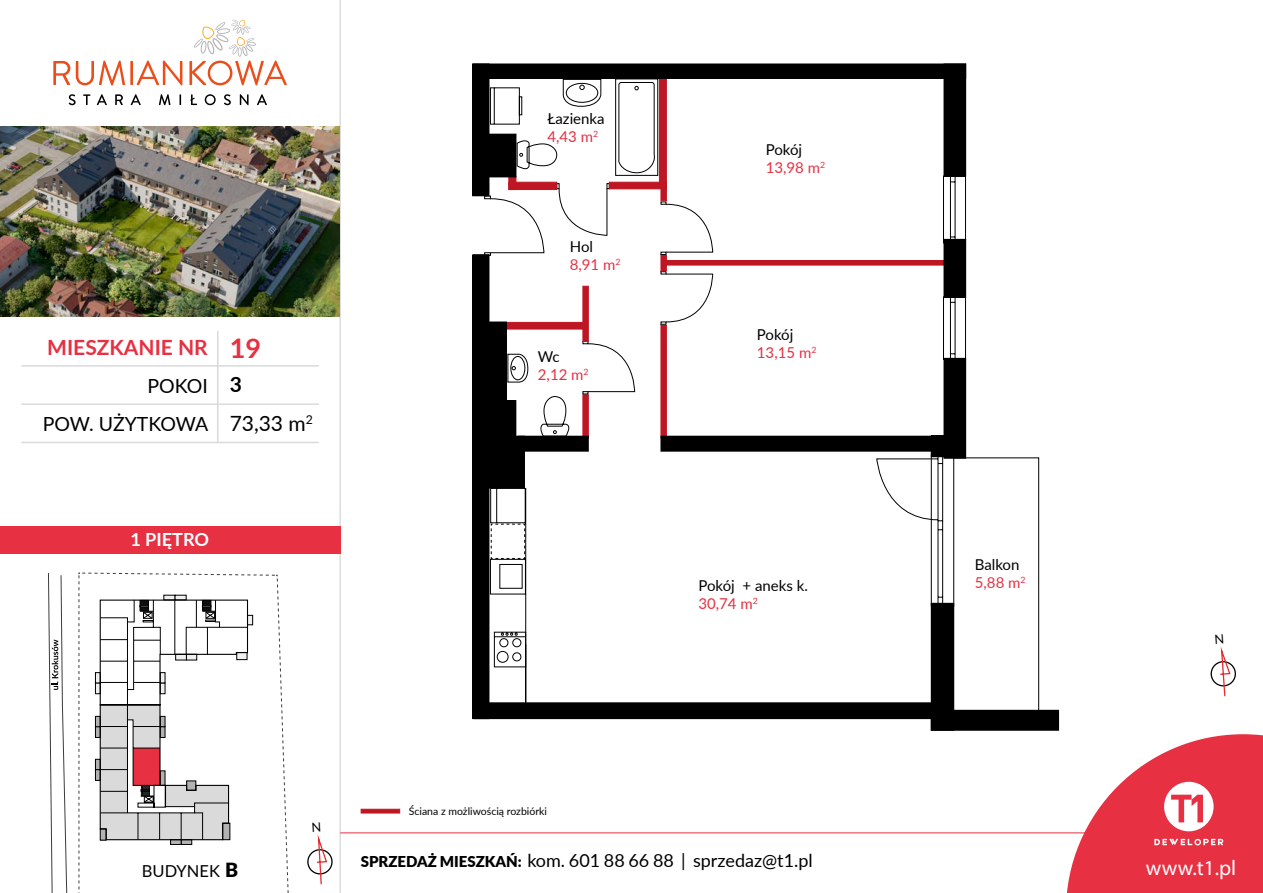
<style>
.page{position:relative;width:1263px;height:893px;background:#fff}
.page>*{position:absolute;margin:0;border:0;box-sizing:border-box;transform-origin:0 0}
.t1{font:700 27px "Lato";color:#e73042}
.t2{font:21.3px "Myriad Pro";letter-spacing:.005em;color:#fff}
.t3{font:700 21px "Lato";color:#e73042}
.t4{font:21px/39px "Lato";color:#000}
.t5{font:19.5px "Lato";color:#000}
.t6{font:700 18.15px "Lato";color:#fff}
.t7{font:18px "Lato";color:#000}
.t8{font:16.5px "Lato";color:#000}
.t9{font:15px/18px "Lato";color:#000}
.t10{font:15px/18px "Lato";color:#e73042}
.t11{font:10.5px "Lato";color:#000}
.s1{font-weight:700}
.s2{color:#e73042}
.s3{color:#000}
.s4{font-weight:900;font-size:19.5px}
.s5{font-weight:900;font-size:15px}
</style>
<div class="page">
<hr style="left:217px;top:331px;width:1px;height:112px;background:#dadada">
<hr style="left:21px;top:365px;width:298px;height:2px;background:#dadada">
<hr style="left:21px;top:403px;width:298px;height:2px;background:#dadada">
<hr style="left:21px;top:442px;width:298px;height:1px;background:#dadada">
<hr style="left:339px;top:0;width:2px;height:893px;background:#dcdcdc">
<img style="left:0;top:126px;width:339px;height:191px">
<svg style="left:361px;top:809px;width:39px;height:4px"></svg>
<svg style="left:53px;top:61px;width:17px;height:24px"></svg>
<svg style="left:76px;top:61px;width:49px;height:24px"></svg>
<hr style="left:130px;top:61px;width:3px;height:24px;background:#e94e1b">
<svg style="left:137px;top:61px;width:45px;height:24px"></svg>
<svg style="left:189px;top:19px;width:98px;height:66px"></svg>
<svg style="left:69px;top:94px;width:7px;height:11px"></svg>
<svg style="left:83px;top:94px;width:7px;height:11px"></svg>
<svg style="left:97px;top:94px;width:10px;height:11px"></svg>
<svg style="left:115px;top:94px;width:8px;height:11px"></svg>
<svg style="left:131px;top:94px;width:10px;height:11px"></svg>
<svg style="left:159px;top:94px;width:11px;height:11px"></svg>
<svg style="left:190px;top:94px;width:7px;height:11px"></svg>
<svg style="left:205px;top:94px;width:11px;height:11px"></svg>
<svg style="left:224px;top:94px;width:7px;height:11px"></svg>
<svg style="left:240px;top:94px;width:9px;height:11px"></svg>
<svg style="left:257px;top:94px;width:10px;height:11px"></svg>
<svg style="left:307px;top:849px;width:25px;height:25px"></svg>
<div style="left:307px;top:849px;width:26px;height:26px;border:1px solid #020203;border-radius:50%"></div>
<div style="left:0;top:526px;width:341px;height:27px;background:#e73042"></div>
<div style="left:665px;top:260px;width:281px;height:5px;background:#be1622"></div>
<svg style="left:661px;top:325px;width:6px;height:111px"></svg>
<div style="left:661px;top:254px;width:6px;height:18px;background:#be1622;border:1px solid #be1622"></div>
<div style="left:659px;top:76px;width:8px;height:110px;background:#be1622;border:1px solid #be1622"></div>
<div style="left:947px;top:457px;width:92px;height:254px;border:1px solid #000"></div>
<div style="left:931px;top:454px;width:23px;height:152px;background:#fff"></div>
<svg style="left:876px;top:453px;width:67px;height:155px"></svg>
<div style="left:943px;top:176px;width:23px;height:67px;border:1px solid #000"></div>
<svg style="left:950px;top:176px;width:6px;height:63px"></svg>
<div style="left:943px;top:296px;width:23px;height:64px;border:1px solid #000"></div>
<svg style="left:950px;top:298px;width:6px;height:60px"></svg>
<svg style="left:661px;top:202px;width:52px;height:53px"></svg>
<svg style="left:661px;top:271px;width:52px;height:54px"></svg>
<svg style="left:484px;top:252px;width:6px;height:4px"></svg>
<svg style="left:484px;top:196px;width:6px;height:3px"></svg>
<svg style="left:490px;top:79px;width:168px;height:357px"></svg>
<div style="left:473px;top:64px;width:16px;height:132px;background:#000"></div>
<div style="left:472px;top:64px;width:17px;height:132px;border:1px solid #000"></div>
<div style="left:473px;top:64px;width:493px;height:14px;background:#000"></div>
<div style="left:472px;top:64px;width:494px;height:15px;border:1px solid #000"></div>
<div style="left:944px;top:64px;width:22px;height:112px;background:#000"></div>
<div style="left:944px;top:239px;width:22px;height:58px;background:#000"></div>
<div style="left:944px;top:358px;width:22px;height:100px;background:#000"></div>
<div style="left:931px;top:436px;width:17px;height:21px;background:#000"></div>
<div style="left:931px;top:435px;width:17px;height:22px;border:1px solid #000"></div>
<div style="left:931px;top:603px;width:23px;height:127px;background:#000"></div>
<div style="left:931px;top:710px;width:127px;height:20px;background:#000"></div>
<div style="left:931px;top:710px;width:128px;height:21px;border:1px solid #000"></div>
<div style="left:474px;top:703px;width:460px;height:16px;background:#000"></div>
<div style="left:474px;top:702px;width:460px;height:17px;border:1px solid #000"></div>
<div style="left:473px;top:255px;width:16px;height:464px;background:#000"></div>
<div style="left:472px;top:254px;width:17px;height:465px;border:1px solid #000"></div>
<div style="left:487px;top:322px;width:19px;height:93px;background:#000"></div>
<div style="left:487px;top:322px;width:20px;height:94px;border:1px solid #000"></div>
<div style="left:485px;top:401px;width:31px;height:38px;background:#000"></div>
<div style="left:488px;top:436px;width:36px;height:52px;background:#000"></div>
<div style="left:488px;top:436px;width:37px;height:52px;border:1px solid #000"></div>
<div style="left:518px;top:436px;width:70px;height:15px;background:#000"></div>
<div style="left:518px;top:436px;width:71px;height:16px;border:1px solid #000"></div>
<div style="left:661px;top:436px;width:277px;height:15px;background:#000"></div>
<div style="left:661px;top:436px;width:277px;height:16px;border:1px solid #000"></div>
<div style="left:482px;top:134px;width:34px;height:43px;background:#000"></div>
<div style="left:582px;top:286px;width:7px;height:56px;background:#be1622;border:1px solid #be1622"></div>
<div style="left:609px;top:182px;width:58px;height:7px;background:#be1622;border:1px solid #be1622"></div>
<div style="left:661px;top:186px;width:6px;height:15px;background:#be1622;border:1px solid #be1622"></div>
<div style="left:508px;top:182px;width:49px;height:8px;background:#be1622;border:1px solid #be1622"></div>
<svg style="left:490px;top:487px;width:36px;height:217px"></svg>
<svg style="left:48px;top:572px;width:264px;height:321px"></svg>
<svg style="left:52px;top:639px;width:6px;height:51px"></svg>
<hr style="left:340px;top:833px;width:923px;height:1px;background:#e73042">
<svg style="left:1066px;top:734px;width:197px;height:159px"></svg>
<svg style="left:312px;top:834px;width:16px;height:51px"></svg>
<svg style="left:1210px;top:646px;width:26px;height:51px"></svg>
<h3 class="t3" style="left:47px;top:332px;width:162px">MIESZKANIE nr</h3>
<h3 class="t5" style="left:147px;top:372px;width:62px">pokoi</h3>
<h3 class="t5" style="left:43px;top:409px;width:167px">pow. użytkowa</h3>
<h1 class="t1" style="left:230px;top:328px;width:33px">19</h1>
<h3 class="t4" style="left:230px;top:364px;width:85px"><span class="s1">3<br></span>73,33 m<sup>2</sup></h3>
<p class="t6" style="left:130px;top:526px;width:80px">1 PIĘTRO</p>
<p class="t9" style="left:547px;top:108px;width:59px">Łazienka<br><span class="s2">4,43 m</span><sup>2</sup></p>
<p class="t10" style="left:570px;top:237px;width:52px"><span class="s3">Hol<br></span>8,91 m<sup>2</sup></p>
<p class="t10" style="left:538px;top:347px;width:52px"><span class="s3">Wc<br></span>2,12 m<sup>2</sup></p>
<p class="t10" style="left:766px;top:139px;width:61px"><span class="s3">Pokój<br></span>13,98 m<sup>2</sup></p>
<p class="t10" style="left:757px;top:325px;width:61px"><span class="s3">Pokój<br></span>13,15 m<sup>2</sup></p>
<p class="t9" style="left:698px;top:576px;width:111px">Pokój + aneks k.<br><span class="s2">30,74 m</span><sup>2</sup></p>
<p class="t9" style="left:975px;top:555px;width:52px">Balkon<br><span class="s2">5,88 m</span><sup>2</sup></p>
<p class="t8" style="left:142px;top:859px;width:98px">BUDynek <span class="s4">B</span></p>
<p class="t11" style="left:409px;top:804px;width:140px">Ściana z możliwością rozbiórki</p>
<p class="t7" style="left:361px;top:847px;width:453px"><span class="s5">SPRZEDAŻ MIESZKAŃ:</span> kom. 601 88 66 88 | sprzedaz@t1.pl</p>
<h2 class="t2" style="left:1146px;top:855px;width:92px">www.t1.pl</h2>
</div>
